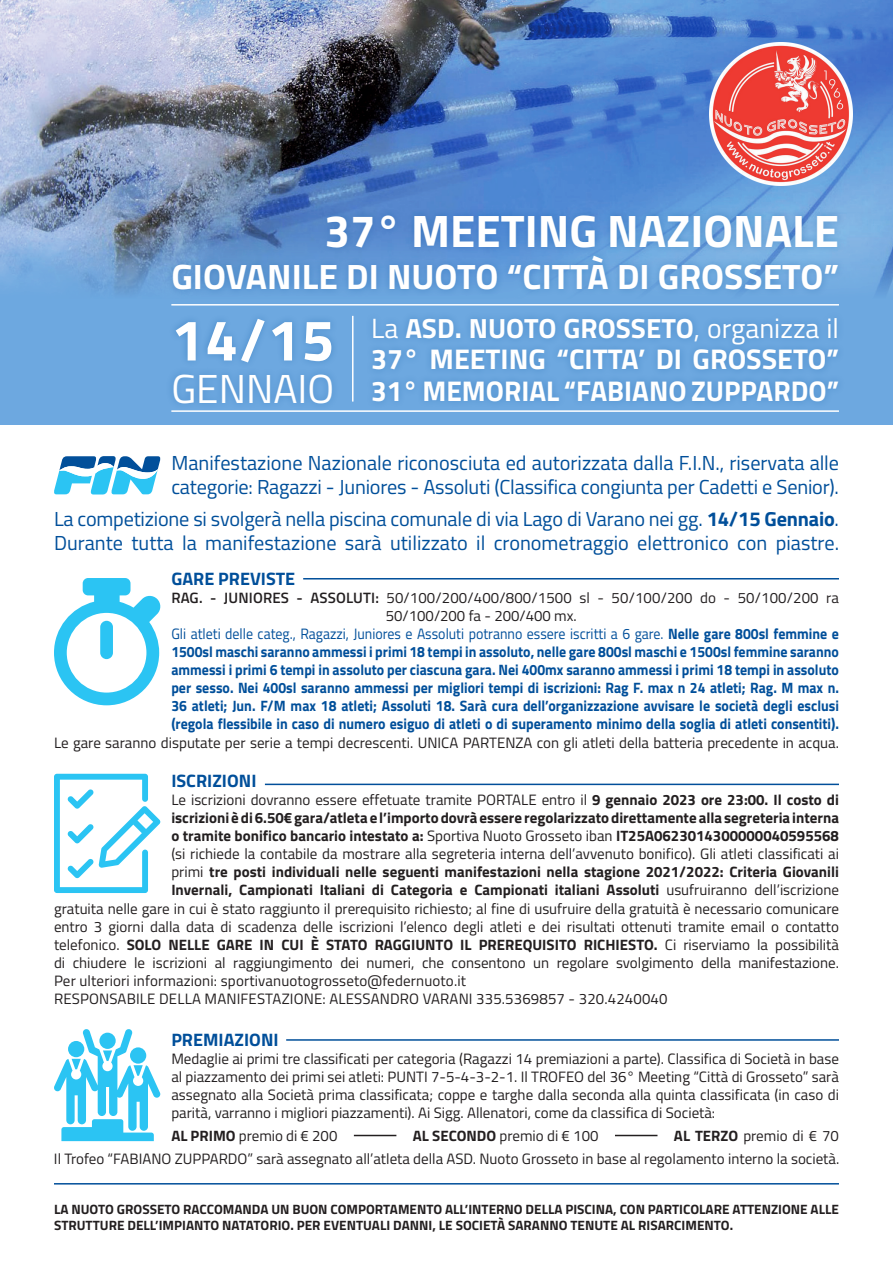
<style>
.page{position:relative;width:893px;height:1263px;background:#fff}
.page>*{position:absolute;margin:0;border:0;box-sizing:border-box;transform-origin:0 0}
.t1{font:700 58.2px "Titillium";color:#fff}
.t2{font:700 45.6px "Titillium";color:#fff}
.t3{font:700 35.25px "Titillium";color:#fff}
.t4{font:700 28.5px/31.5px "Titillium";color:#fff;text-align:right}
.t5{font:700 27.75px "Titillium";color:#fff}
.t6{font:20.25px/24px "Titillium";letter-spacing:-.01em;color:#014f9a}
.t7{font:700 18px "Titillium";color:#014f9a}
.t8{font:15px/18px "Titillium";color:#231f20}
.t9{font:700 15px/18px "Titillium";color:#231f20;text-align:justify}
.t10{font:700 15px "Titillium";color:#014f9a;scale:.93 1}
.t11{font:15px "Titillium";color:#014f9a;scale:.93 1}
.t12{font:700 13.5px/16.2px "Titillium";color:#231f20}
.s1{font-weight:400}
.s2{font-weight:400;font-size:40.5px}
.s3{font-weight:700}
.s4{font-weight:600}
</style>
<div class="page">
<img style="left:0;top:0;width:893px;height:213px">
<svg style="left:0;top:213px;width:893px;height:212px;background:#70a6db"></svg>
<div style="left:165px;top:208px;width:680px;height:89px;background:#014f9a;opacity:.3"></div>
<img style="left:709px;top:43px;width:143px;height:143px">
<svg style="left:54px;top:456px;width:107px;height:38px"></svg>
<div style="left:365px;top:311px;width:480px;height:98px;background:#65a1db"></div>
<hr style="left:352px;top:316px;width:1px;height:86px;background:#fff">
<hr style="left:171px;top:304px;width:668px;height:2px;background:#fff">
<hr style="left:171px;top:410px;width:668px;height:2px;background:#fff">
<div style="left:166px;top:366px;width:173px;height:44px;background:#65a2db"></div>
<div style="left:169px;top:312px;width:170px;height:58px;background:#014f9a;opacity:.3"></div>
<svg style="left:54px;top:578px;width:107px;height:127px"></svg>
<div style="left:100px;top:621px;width:13px;height:38px;background:#2bc4f3;border-radius:6px"></div>
<hr style="left:303px;top:578px;width:536px;height:1px;background:#014f9a">
<svg style="left:54px;top:774px;width:106px;height:119px"></svg>
<hr style="left:265px;top:784px;width:574px;height:1px;background:#014f9a">
<svg style="left:54px;top:1029px;width:107px;height:112px"></svg>
<hr style="left:286px;top:1039px;width:553px;height:2px;background:#014f9a">
<hr style="left:354px;top:1135px;width:42px;height:1px;background:#231f20">
<hr style="left:615px;top:1135px;width:42px;height:1px;background:#231f20">
<hr style="left:54px;top:1183px;width:785px;height:1px;background:#014f9a">
<h2 class="t2" style="left:325px;top:196px;width:516px">37° MEETING NAZIONALE</h2>
<h3 class="t3" style="left:171px;top:250px;width:669px">GIOVANILE DI NUOTO “CITTÀ DI GROSSETO”</h3>
<h3 class="t5" style="left:371px;top:307px;width:469px"><span class="s1">La</span> ASD. NUOTO GROSSETO<span class="s1">, organizza il</span></h3>
<h3 class="t4" style="left:171px;top:342px;width:669px">37° MEETING “CITTA’ DI GROSSETO”<br><span class="s2">GENNAIO</span> 31° MEMORIAL “FABIANO ZUPPARDO”</h3>
<h1 class="t1" style="left:171px;top:296px;width:164px">14/15</h1>
<h3 class="t6" style="left:171px;top:450px;width:669px">Manifestazione Nazionale riconosciuta ed autorizzata dalla F.I.N., riservata alle categorie: Ragazzi - Juniores - Assoluti (Classifica congiunta per Cadetti e Senior).</h3>
<h3 class="t6" style="left:54px;top:506px;width:786px">La competizione si svolgerà nella piscina comunale di via Lago di Varano nei gg. <span class="s3">14/15 Gennaio</span>.<br>Durante tutta la manifestazione sarà utilizzato il cronometraggio elettronico con piastre.</h3>
<p class="t7" style="left:171px;top:565px;width:125px">GARE PREVISTE</p>
<p class="t8" style="left:171px;top:588px;width:669px"><span class="s4">RAG. - JUNIORES - ASSOLUTI:</span> 50/100/200/400/800/1500 sl - 50/100/200 do - 50/100/200 ra</p>
<p class="t8" style="left:386px;top:606px;width:192px">50/100/200 fa - 200/400 mx.</p>
<p class="t11" style="left:171px;top:623px;width:719px">Gli atleti delle categ., Ragazzi, Juniores e Assoluti potranno essere iscritti a 6 gare. <span class="s3">Nelle gare 800sl femmine e</span></p>
<p class="t10" style="left:171px;top:641px;width:719px">1500sl maschi saranno ammessi i primi 18 tempi in assoluto, nelle gare 800sl maschi e 1500sl femmine saranno</p>
<p class="t10" style="left:171px;top:659px;width:719px">ammessi i primi 6 tempi in assoluto per ciascuna gara. Nei 400mx saranno ammessi i primi 18 tempi in assoluto</p>
<p class="t10" style="left:171px;top:677px;width:719px">per sesso. Nei 400sl saranno ammessi per migliori tempi di iscrizioni: Rag F. max n 24 atleti; Rag. M max n.</p>
<p class="t10" style="left:171px;top:695px;width:719px">36 atleti; Jun. F/M max 18 atleti; Assoluti 18. Sarà cura dell’organizzazione avvisare le società degli esclusi</p>
<p class="t10" style="left:171px;top:713px;width:719px">(regola flessibile in caso di numero esiguo di atleti o di superamento minimo della soglia di atleti consentiti).</p>
<p class="t8" style="left:54px;top:733px;width:786px">Le gare saranno disputate per serie a tempi decrescenti. UNICA PARTENZA con gli atleti della batteria precedente in acqua.</p>
<p class="t7" style="left:171px;top:767px;width:87px">ISCRIZIONI</p>
<p class="t9" style="left:171px;top:790px;width:669px"><span class="s1">Le iscrizioni dovranno essere effetuate tramite PORTALE entro il</span> 9 gennaio 2023 ore 23:00. Il costo di iscrizioni è di 6.50€ gara/atleta e l’importo dovrà essere regolarizzato direttamente alla segreteria interna o tramite bonifico bancario intestato a: <span class="s1">Sportiva Nuoto Grosseto iban</span> IT25A0623014300000040595568 <span class="s1">(si richiede la contabile da mostrare alla segreteria interna dell’avvenuto bonifico). Gli atleti classificati ai primi</span> tre posti individuali nelle seguenti manifestazioni nella stagione 2021/2022: Criteria Giovanili Invernali, Campionati Italiani di Categoria e Campionati italiani Assoluti <span class="s1">usufruiranno dell’iscrizione</span></p>
<p class="t8" style="left:54px;top:899px;width:786px">gratuita nelle gare in cui è stato raggiunto il prerequisito richiesto; al fine di usufruire della gratuità è necessario comunicare entro 3 giorni dalla data di scadenza delle iscrizioni l’elenco degli atleti e dei risultati ottenuti tramite email o contatto telefonico. <span class="s3">SOLO NELLE GARE IN CUI È STATO RAGGIUNTO IL PREREQUISITO RICHIESTO.</span> Ci riserviamo la possibilità di chiudere le iscrizioni al raggiungimento dei numeri, che consentono un regolare svolgimento della manifestazione.<br>Per ulteriori informazioni: sportivanuotogrosseto@federnuoto.it<br>RESPONSABILE DELLA MANIFESTAZIONE: ALESSANDRO VARANI 335.5369857 - 320.4240040</p>
<p class="t7" style="left:171px;top:1026px;width:109px">PREMIAZIONI</p>
<p class="t8" style="left:171px;top:1049px;width:669px;text-align:justify">Medaglie ai primi tre classificati per categoria (Ragazzi 14 premiazioni a parte). Classifica di Società in base al piazzamento dei primi sei atleti: PUNTI 7-5-4-3-2-1. Il TROFEO del 36° Meeting “Città di Grosseto” sarà assegnato alla Società prima classificata; coppe e targhe dalla seconda alla quinta classificata (in caso di parità, varranno i migliori piazzamenti). Ai Sigg. Allenatori, come da classifica di Società:</p>
<p class="t8" style="left:54px;top:1149px;width:787px">Il Trofeo “FABIANO ZUPPARDO” sarà assegnato all’atleta della ASD. Nuoto Grosseto in base al regolamento interno la società.</p>
<p class="t8" style="left:171px;top:1126px;width:168px"><span class="s3">AL PRIMO</span> premio di € 200</p>
<p class="t8" style="left:413px;top:1126px;width:187px"><span class="s3">AL SECONDO</span> premio di € 100</p>
<p class="t8" style="left:674px;top:1126px;width:167px"><span class="s3">AL TERZO</span> premio di € 70</p>
<p class="t12" style="left:54px;top:1200px;width:786px">LA NUOTO GROSSETO RACCOMANDA UN BUON COMPORTAMENTO ALL’INTERNO DELLA PISCINA, CON PARTICOLARE ATTENZIONE ALLE<br>STRUTTURE DELL’IMPIANTO NATATORIO. PER EVENTUALI DANNI, LE SOCIETÀ SARANNO TENUTE AL RISARCIMENTO.</p>
</div>
